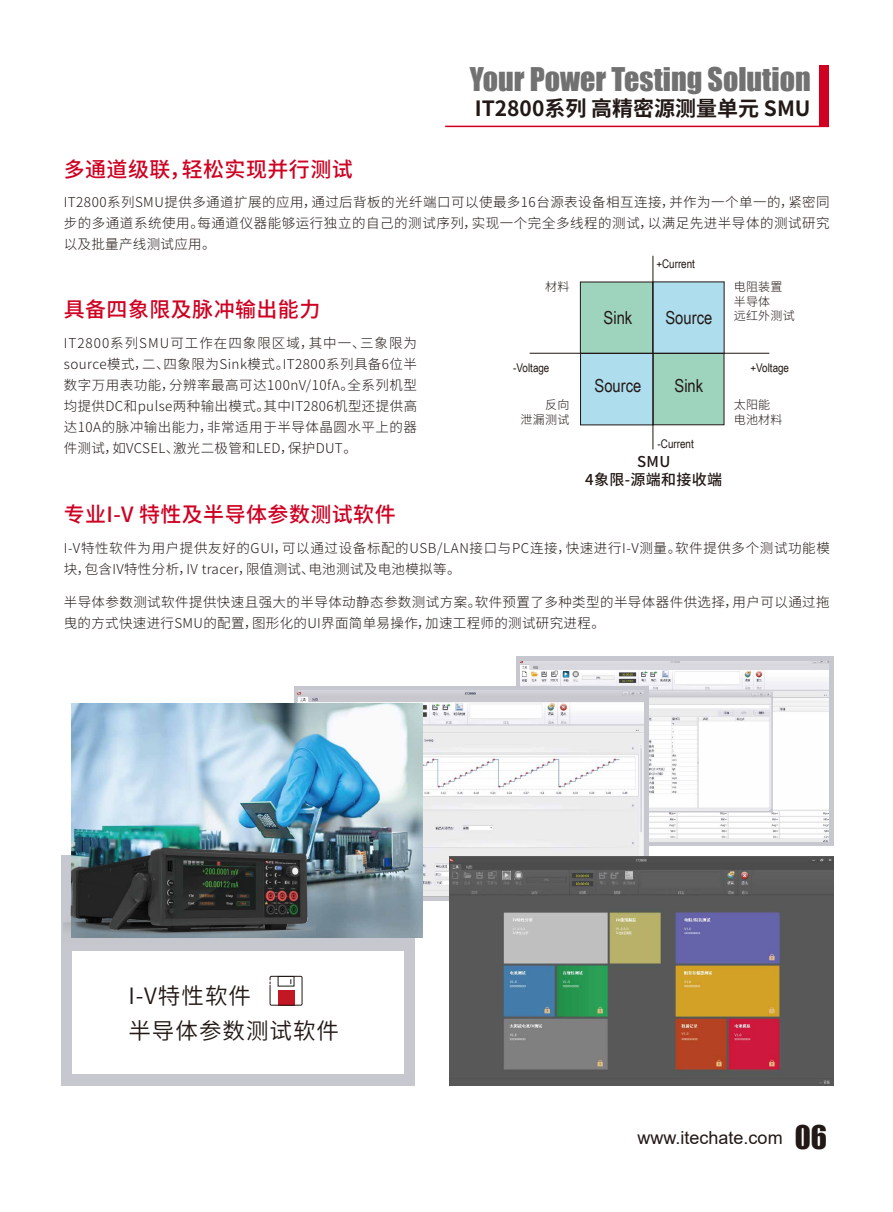
<style>
.page{position:relative;width:893px;height:1212px;background:#fff}
.page>*{position:absolute;margin:0;border:0;box-sizing:border-box;transform-origin:0 0}
.t1{font:30px "Impact";color:#727171}
.t2{font:22.5px/35px "Source Han Sans CN";letter-spacing:.045em;color:#221815}
.t3{font:500 21px "Source Han Sans CN";letter-spacing:.02em;color:#cf0022}
.t4{font:700 21px "Source Han Sans CN";color:#221815}
.t5{font:18px "Arial Narrow";color:#221815}
.t6{font:18px "Arial";color:#221815}
.t7{font:500 15px/18px "Source Han Sans CN";letter-spacing:.02em;color:#221815;text-align:center}
.t8{font:300 13.5px/21px "Source Han Sans CN";letter-spacing:.03em;color:#221815;text-align:justify}
.t9{font:12px "Arial Narrow";color:#221815}
.t10{font:300 12px/14.4px "Source Han Sans CN";letter-spacing:.02em;color:#221815}
.s1{font-family:"Impact";font-size:30px}
</style>
<div class="page">
<div style="left:61px;top:855px;width:353px;height:230px;background:#c7c8cf"></div>
<div style="left:72px;top:951px;width:331px;height:122px;background:#fff"></div>
<div style="left:516px;top:656px;width:318px;height:190px;background:#c7c8cf"></div>
<img style="left:520px;top:661px;width:309px;height:180px">
<div style="left:820px;top:65px;width:9px;height:61px;background:#cf0022"></div>
<hr style="left:445px;top:126px;width:384px;height:1px;background:#cf0022">
<div style="left:580px;top:282px;width:73px;height:72px;background:#9ed3bd;border:1px solid #221815"></div>
<div style="left:652px;top:353px;width:72px;height:72px;background:#9ed3bd;border:1px solid #221815"></div>
<div style="left:580px;top:353px;width:73px;height:72px;background:#aeddee;border:1px solid #221815"></div>
<div style="left:652px;top:281px;width:73px;height:73px;background:#aeddee"></div>
<hr style="left:530px;top:353px;width:239px;height:1px;background:#221815">
<hr style="left:652px;top:256px;width:1px;height:193px;background:#221815">
<div style="left:294px;top:686px;width:355px;height:214px;background:#c7c8cf"></div>
<img style="left:297px;top:690px;width:347px;height:207px">
<img style="left:449px;top:856px;width:385px;height:230px">
<img style="left:71px;top:703px;width:351px;height:235px">
<img style="left:269px;top:862px;width:81px;height:124px">
<div style="left:278px;top:990px;width:16px;height:15px;background:#c31824"></div>
<div style="left:270px;top:976px;width:32px;height:29px;border:1px solid #221714"></div>
<div style="left:278px;top:976px;width:16px;height:10px;border:1px solid #221714"></div>
<img style="left:63px;top:805px;width:252px;height:139px">
<h3 class="t3" style="left:64px;top:157px;width:290px">多通道级联，轻松实现并行测试</h3>
<h1 class="t1" style="left:470px;top:55px;width:342px">Your Power Testing Solution</h1>
<h3 class="t4" style="left:475px;top:97px;width:337px">IT2800系列 高精密源测量单元 SMU</h3>
<p class="t8" style="left:64px;top:192px;width:767px">IT2800系列SMU提供多通道扩展的应用，通过后背板的光纤端口可以使最多16台源表设备相互连接，并作为一个单一的，紧密同步的多通道系统使用。每通道仪器能够运行独立的自己的测试序列，实现一个完全多线程的测试，以满足先进半导体的测试研究以及批量产线测试应用。</p>
<h3 class="t3" style="left:64px;top:298px;width:258px">具备四象限及脉冲输出能力</h3>
<p class="t8" style="left:64px;top:333px;width:355px">IT2800系列SMU可工作在四象限区域，其中一、三象限为source模式，二、四象限为Sink模式。IT2800系列具备6位半数字万用表功能，分辨率最高可达100nV/10fA。全系列机型均提供DC和pulse两种输出模式。其中IT2806机型还提供高达10A的脉冲输出能力，非常适用于半导体晶圆水平上的器件测试，如VCSEL、激光二极管和LED，保护DUT。</p>
<h3 class="t3" style="left:64px;top:503px;width:333px">专业I-V 特性及半导体参数测试软件</h3>
<p class="t10" style="left:545px;top:280px;width:26px">材料</p>
<p class="t9" style="left:656px;top:255px;width:40px">+Current</p>
<h3 class="t5" style="left:604px;top:304px;width:30px">Sink</h3>
<h3 class="t5" style="left:665px;top:304px;width:48px">Source</h3>
<p class="t10" style="left:734px;top:280px;width:63px">电阻装置半导体<br>远红外测试</p>
<p class="t9" style="left:513px;top:359px;width:38px">-Voltage</p>
<p class="t9" style="left:750px;top:359px;width:40px">+Voltage</p>
<p class="t10" style="left:521px;top:398px;width:50px;text-align:right">反向<br>泄漏测试</p>
<h3 class="t5" style="left:594px;top:373px;width:48px">Source</h3>
<h3 class="t5" style="left:674px;top:373px;width:30px">Sink</h3>
<p class="t9" style="left:658px;top:435px;width:38px">-Current</p>
<p class="t7" style="left:585px;top:453px;width:138px">SMU<br>4象限-源端和接收端</p>
<p class="t10" style="left:734px;top:398px;width:50px">太阳能电池材料</p>
<p class="t8" style="left:64px;top:538px;width:768px">I-V特性软件为用户提供友好的GUI，可以通过设备标配的USB/LAN接口与PC连接，快速进行I-V测量。软件提供多个测试功能模块，包含IV特性分析，IV tracer，限值测试、电池测试及电池模拟等。</p>
<p class="t8" style="left:64px;top:592px;width:767px">半导体参数测试软件提供快速且强大的半导体动静态参数测试方案。软件预置了多种类型的半导体器件供选择，用户可以通过拖曳的方式快速进行SMU的配置，图形化的UI界面简单易操作，加速工程师的测试研究进程。</p>
<h2 class="t2" style="left:128px;top:979px;width:212px">I-V特性软件<br>半导体参数测试软件</h2>
<h3 class="t6" style="left:638px;top:1126px;width:191px">www.itechate.com <span class="s1">06</span></h3>
</div>
